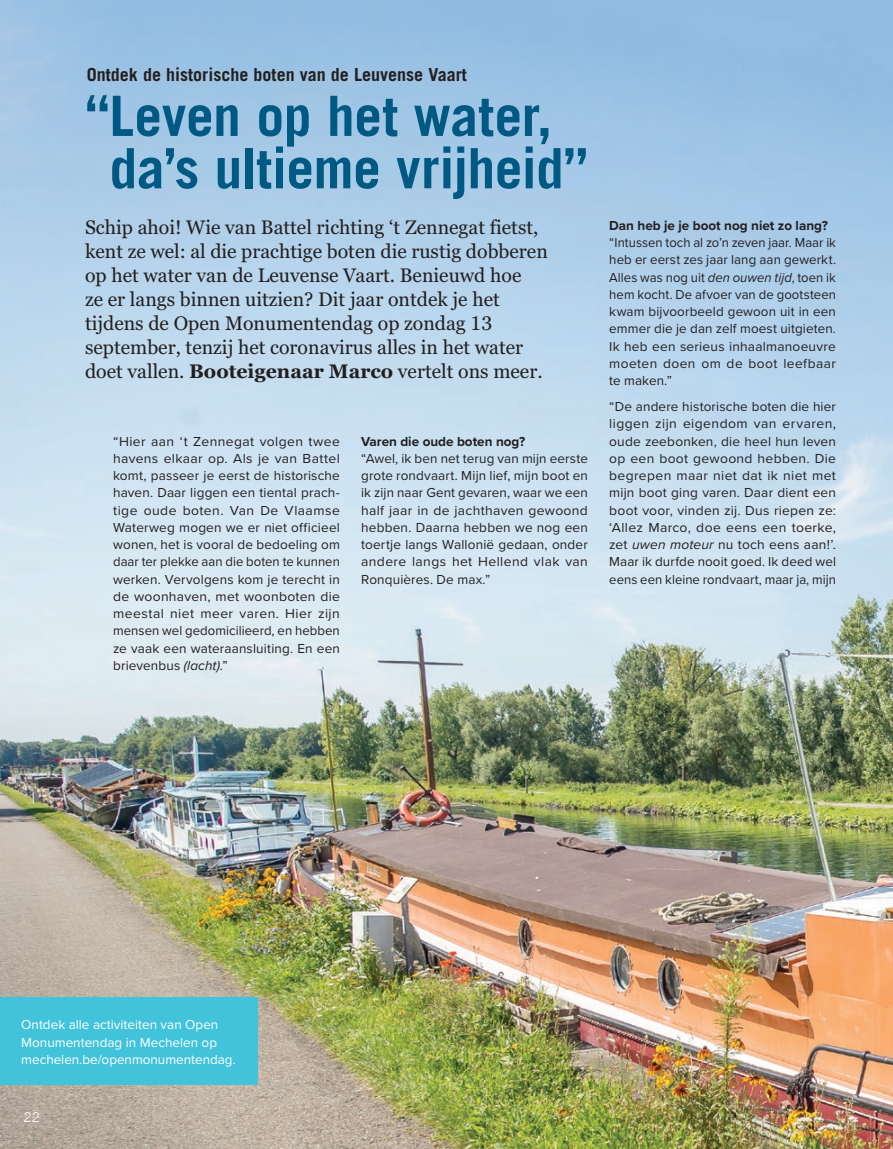
<style>
.page{position:relative;width:893px;height:1149px;background:#fff}
.page>*{position:absolute;margin:0;border:0;box-sizing:border-box;transform-origin:0 0}
.t1{font:700 55.65px/52.3px "Trade Gothic LT Std";letter-spacing:-.01em;color:#005983}
.t2{font:19.5px/24px "Georgia Pro";color:#231f20}
.t3{font:700 18px "Trade Gothic LT Std";color:#231f20}
.t4{font:13.5px/17.2px "Proxima Nova";letter-spacing:.01em;color:#231f20;text-align:justify}
.t5{font:13.5px/17.2px "Proxima Nova";letter-spacing:.01em;color:#231f20;text-align:justify;scale:.96 1}
.t6{font:13.5px/17.2px "Proxima Nova";color:#fff}
.t7{font:700 13.5px "Proxima Nova";color:#231f20}
.t8{font:13.5px "Trade Gothic LT Std";color:#fff}
.s1{font-weight:700}
.s2{font-style:italic}
</style>
<div class="page">
<img style="left:0;top:0;width:893px;height:1148px">
<div style="left:0;top:997px;width:257px;height:87px;background:#42c3dc"></div>
<h3 class="t3" style="left:87px;top:64px;width:382px">Ontdek de historische boten van de Leuvense Vaart</h3>
<h1 class="t1" style="left:109px;top:89px;width:480px;text-indent:-24px">“ Leven op het water, da’s ultieme vrijheid”</h1>
<p class="t2" style="left:85px;top:216px;width:464px">Schip ahoi! Wie van Battel richting ‘t Zennegat fietst, kent ze wel: al die prachtige boten die rustig dobberen op het water van de Leuvense Vaart. Benieuwd hoe<br>ze er langs binnen uitzien? Dit jaar ontdek je het tijdens de Open Monumentendag op zondag 13 september, tenzij het coronavirus alles in het water doet vallen. <span class="s1">Booteigenaar Marco</span> vertelt ons meer.</p>
<p class="t4" style="left:113px;top:431px;width:228px">“Hier aan ‘t Zennegat volgen twee havens elkaar op. Als je van Battel komt, passeer je eerst de historische haven. Daar liggen een tiental prach&shy;tige oude boten. Van De Vlaamse Waterweg mogen we er niet officieel wonen, het is vooral de bedoeling om daar ter plekke aan die boten te kunnen werken. Vervolgens kom je terecht in de woonhaven, met woonboten die meestal niet meer varen. Hier zijn mensen wel gedomicilieerd, en hebben ze vaak een wateraansluiting. En een brievenbus <span class="s2">(lacht)</span>.”</p>
<p class="t7" style="left:361px;top:431px;width:166px">Varen die oude boten nog?</p>
<p class="t4" style="left:361px;top:449px;width:228px">“Awel, ik ben net terug van mijn eerste grote rondvaart. Mijn lief, mijn boot en ik zijn naar Gent gevaren, waar we een half jaar in de jachthaven gewoond hebben. Daarna hebben we nog een toertje langs Wallonië gedaan, onder andere langs het Hellend vlak van Ronquières. De max.”</p>
<p class="t7" style="left:609px;top:215px;width:220px">Dan heb je je boot nog niet zo lang?</p>
<p class="t5" style="left:609px;top:233px;width:238px">“Intussen toch al zo’n zeven jaar. Maar ik heb er eerst zes jaar lang aan gewerkt.<br>Alles was nog uit <span class="s2">den ouwen tijd</span>, toen ik hem kocht. De afvoer van de gootsteen kwam bijvoorbeeld gewoon uit in een emmer die je dan zelf moest uitgieten.<br>Ik heb een serieus inhaal manoeuvre moeten doen om de boot leefbaar te maken.”</p>
<p class="t4" style="left:609px;top:397px;width:228px">“De andere historische boten die hier liggen zijn eigendom van ervaren, oude zeebonken, die heel hun leven op een boot gewoond hebben. Die begrepen maar niet dat ik niet met mijn boot ging varen. Daar dient een boot voor, vinden zij. Dus riepen ze: ‘Allez Marco, doe eens een toerke, zet <span class="s2">uwen moteur</span> nu toch eens aan!’.<br>Maar ik durfde nooit goed. Ik deed wel eens een kleine rondvaart, maar ja, mijn</p>
<p class="t6" style="left:21px;top:1015px;width:216px">Ontdek alle activiteiten van Open<br>Monumentendag in Mechelen op mechelen.be/openmonumentendag.</p>
<p class="t8" style="left:24px;top:1108px;width:18px">22</p>
</div>
